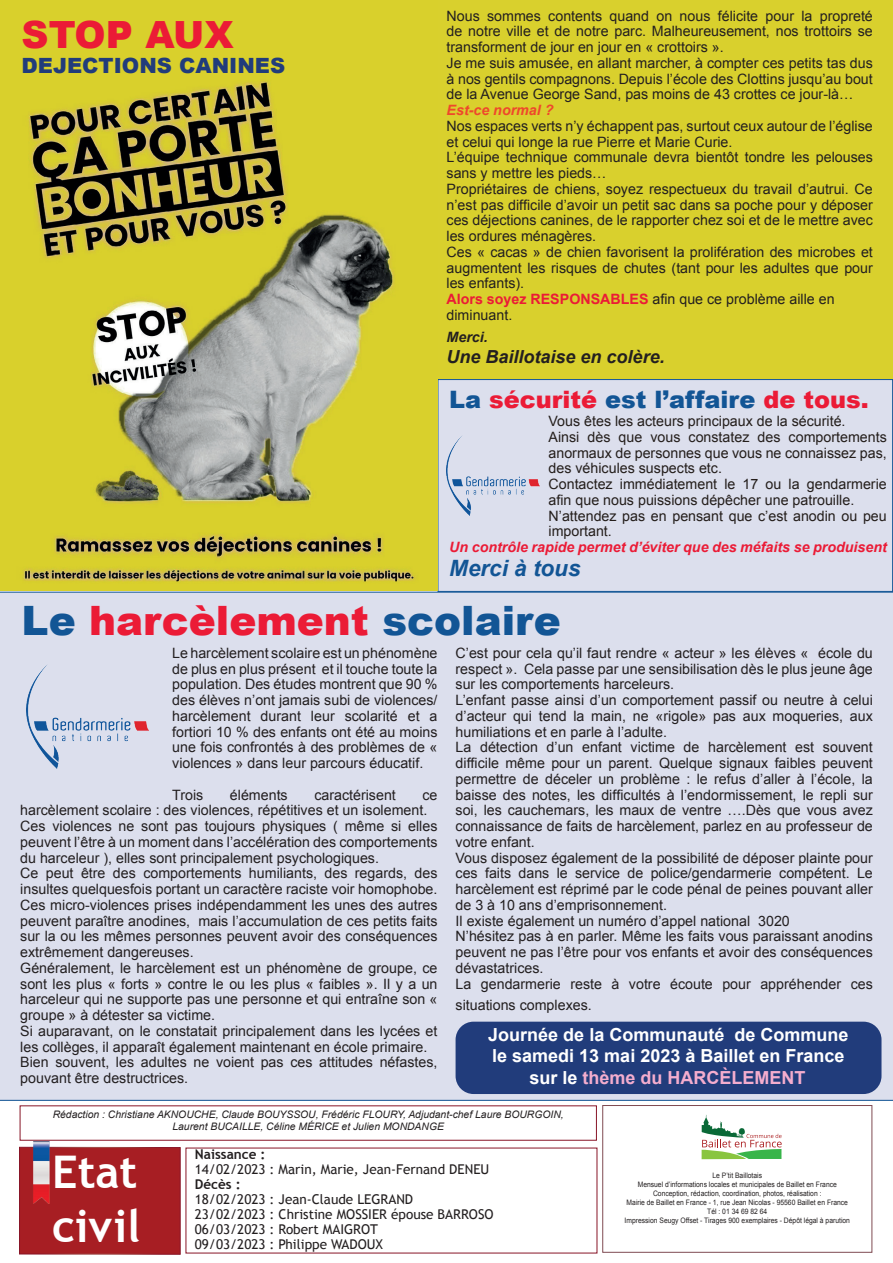
<style>
.page{position:relative;width:893px;height:1263px;background:#fff}
.page>*{position:absolute;margin:0;border:0;box-sizing:border-box;transform-origin:0 0}
.t1{font:700 45px/54px "Trebuchet MS";color:#fff}
.t2{font:900 40.5px "Arial";color:#eb1b36}
.t3{font:900 37.5px "Arial";color:#eb1b36}
.t4{font:900 24px "Arial";color:#eb1b36}
.t5{font:italic 700 22.5px "Arial";color:#125595}
.t6{font:900 21px "Arial";color:#213c7b}
.t7{font:700 18px/21.6px "Arial";color:#fff;text-align:center}
.t8{font:italic 700 18px "Arial";color:#231f20}
.t9{font:14.25px/15.8px "Arial";color:#231f20}
.t10{font:14.25px/15.8px "Arial";color:#241e1b}
.t11{font:italic 700 14.25px "Arial";color:#eb1b36}
.t12{font:italic 700 14.25px "Arial";color:#ef472b}
.t13{font:italic 700 14.25px "Arial";color:#231f20}
.t14{font:13.5px/15px "Trebuchet MS";color:#231f20}
.t15{font:700 13.5px "Trebuchet MS";color:#231f20}
.t16{font:italic 10.35px/12.5px "Arial";color:#231f20;text-align:center}
.t17{font:7.5px/9px "Arial";color:#231f20;text-align:center;scale:.9 1}
.s1{font-weight:700;color:#eb1b36}
.s2{color:#125595}
.s3{color:#f4adce}
</style>
<div class="page">
<div style="left:438px;top:0;width:455px;height:378px;background:#d9d02d"></div>
<div style="left:0;top:592px;width:893px;height:509px;background:#dcdfed"></div>
<div style="left:438px;top:380px;width:455px;height:211px;background:#dcdfed"></div>
<div style="left:438px;top:379px;width:455px;height:213px;border:1px solid #125595"></div>
<svg style="left:702px;top:1115px;width:80px;height:44px"></svg>
<div style="left:602px;top:1105px;width:270px;height:148px;border:1px solid #7f4b52"></div>
<div style="left:20px;top:1147px;width:160px;height:107px;background:#a71e23"></div>
<img style="left:33px;top:1141px;width:16px;height:62px">
<img style="left:27px;top:664px;width:121px;height:105px">
<img style="left:447px;top:436px;width:93px;height:80px">
<img style="left:0;top:0;width:438px;height:590px">
<div style="left:456px;top:1022px;width:425px;height:72px;background:#213c7b;border-radius:18px"></div>
<h3 class="t3" style="left:22px;top:7px;width:214px">STOP AUX</h3>
<h3 class="t6" style="left:22px;top:51px;width:265px">DEJECTIONS CANINES</h3>
<p class="t9" style="left:447px;top:8px;width:428px">Nous sommes contents quand on nous félicite pour la propreté de notre ville et de notre parc. Malheureusement, nos trottoirs se transforment de jour en jour en « crottoirs ».<br>Je me suis amusée, en allant marcher, à compter ces petits tas dus à nos gentils compagnons. Depuis l’école des Clottins jusqu’au bout de la Avenue George Sand, pas moins de 43 crottes ce jour-là…</p>
<p class="t12" style="left:447px;top:101px;width:108px">Est-ce normal ?</p>
<p class="t9" style="left:447px;top:118px;width:428px">Nos espaces verts n’y échappent pas, surtout ceux autour de l’église et celui qui longe la rue Pierre et Marie Curie.<br>L’équipe technique communale devra bientôt tondre les pelouses sans y mettre les pieds…<br>Propriétaires de chiens, soyez respectueux du travail d’autrui. Ce n’est pas difficile d’avoir un petit sac dans sa poche pour y déposer ces déjections canines, de le rapporter chez soi et de le mettre avec les ordures ménagères.<br>Ces « cacas » de chien favorisent la prolifération des microbes et augmentent les risques de chutes (tant pour les adultes que pour les enfants).<br><span class="s1">Alors soyez RESPONSABLES</span> afin que ce problème aille en diminuant.</p>
<p class="t13" style="left:447px;top:327px;width:43px">Merci.</p>
<p class="t8" style="left:447px;top:345px;width:220px">Une Baillotaise en colère.</p>
<h3 class="t4" style="left:449px;top:382px;width:421px"><span class="s2">La</span> sécurité <span class="s2">est l’affaire</span> de tous.</h3>
<p class="t10" style="left:549px;top:413px;width:340px">Vous êtes les acteurs principaux de la sécurité.<br>Ainsi dès que vous constatez des comportements anormaux de personnes que vous ne connaissez pas, des véhicules suspects etc.<br>Contactez immédiatement le 17 ou la gendarmerie afin que nous puissions dépêcher une patrouille.<br>N’attendez pas en pensant que c’est anodin ou peu important.</p>
<p class="t11" style="left:449px;top:538px;width:439px">Un contrôle rapide permet d’éviter que des méfaits se produisent</p>
<h3 class="t5" style="left:449px;top:553px;width:133px">Merci à tous</h3>
<h2 class="t2" style="left:22px;top:591px;width:541px"><span class="s2">Le</span> harcèlement <span class="s2">scolaire</span></h2>
<p class="t9" style="left:172px;top:645px;width:267px;text-align:justify">Le harcèlement scolaire est un phénomène de plus en plus présent et il touche toute la population. Des études montrent que 90 % des élèves n’ont jamais subi de violences/ harcèlement durant leur scolarité et a fortiori 10 % des enfants ont été au moins une fois confrontés à des problèmes de « violences » dans leur parcours éducatif.</p>
<p class="t9" style="left:172px;top:787px;width:33px">Trois</p>
<p class="t9" style="left:230px;top:787px;width:59px">éléments</p>
<p class="t9" style="left:314px;top:787px;width:83px">caractérisent</p>
<p class="t9" style="left:456px;top:645px;width:419px">C’est pour cela qu’il faut rendre « acteur » les élèves « école du respect ». Cela passe par une sensibilisation dès le plus jeune âge sur les comportements harceleurs.<br>L’enfant passe ainsi d’un comportement passif ou neutre à celui d’acteur qui tend la main, ne «rigole» pas aux moqueries, aux humiliations et en parle à l’adulte.<br>La détection d’un enfant victime de harcèlement est souvent difficile même pour un parent. Quelque signaux faibles peuvent permettre de déceler un problème : le refus d’aller à l’école, la baisse des notes, les difficultés à l’endormissement, le repli sur soi, les cauchemars, les maux de ventre ….Dès que vous avez connaissance de faits de harcèlement, parlez en au professeur de votre enfant.<br>Vous disposez également de la possibilité de déposer plainte pour ces faits dans le service de police/gendarmerie compétent. Le harcèlement est réprimé par le code pénal de peines pouvant aller de 3 à 10 ans d’emprisonnement.<br>Il existe également un numéro d’appel national 3020<br>N’hésitez pas à en parler. Même les faits vous paraissant anodins peuvent ne pas l’être pour vos enfants et avoir des conséquences dévastatrices.<br>La gendarmerie reste à votre écoute pour appréhender ces</p>
<p class="t9" style="left:456px;top:997px;width:138px">situations complexes.</p>
<p class="t9" style="left:20px;top:787px;width:419px;text-indent:402px">ce harcèlement scolaire : des violences, répétitives et un isolement.<br>Ces violences ne sont pas toujours physiques ( même si elles peuvent l’être à un moment dans l’accélération des comportements du harceleur ), elles sont principalement psychologiques.<br>Ce peut être des comportements humiliants, des regards, des insultes quelquesfois portant un caractère raciste voir homophobe.<br>Ces micro-violences prises indépendamment les unes des autres peuvent paraître anodines, mais l’accumulation de ces petits faits sur la ou les mêmes personnes peuvent avoir des conséquences extrêmement dangereuses.<br>Généralement, le harcèlement est un phénomène de groupe, ce sont les plus « forts » contre le ou les plus « faibles ». Il y a un harceleur qui ne supporte pas une personne et qui entraîne son « groupe » à détester sa victime.<br>Si auparavant, on le constatait principalement dans les lycées et les collèges, il apparaît également maintenant en école primaire.<br>Bien souvent, les adultes ne voient pas ces attitudes néfastes, pouvant être destructrices.</p>
<p class="t7" style="left:488px;top:1024px;width:362px">Journée de la Communauté de Commune le samedi 13 mai 2023 à Baillet en France sur le <span class="s3">thème du HARCÈLEMENT</span></p>
<p class="t16" style="left:53px;top:1108px;width:512px">Rédaction : Christiane AKNOUCHE, Claude BOUYSSOU, Frédéric FLOURY, Adjudant-chef Laure BOURGOIN,<br>Laurent BUCAILLE, Céline MÉRICE et Julien MONDANGE</p>
<p class="t15" style="left:195px;top:1146px;width:72px">Naissance :</p>
<p class="t14" style="left:195px;top:1162px;width:296px">14/02/2023 : Marin, Marie, Jean-Fernand DENEU</p>
<p class="t15" style="left:195px;top:1176px;width:47px">Décès :</p>
<p class="t14" style="left:195px;top:1192px;width:300px">18/02/2023 : Jean-Claude LEGRAND<br>23/02/2023 : Christine MOSSIER épouse BARROSO 06/03/2023 : Robert MAIGROT<br>09/03/2023 : Philippe WADOUX</p>
<h1 class="t1" style="left:52px;top:1145px;width:90px">Etat civil</h1>
<h1 class="t1" style="left:61px;top:1161px;width:90px">civil</h1>
<p class="t17" style="left:625px;top:1171px;width:252px">Le P’tit Baillotais<br>Mensuel d’informations locales et municipales de Baillet en France Conception, rédaction, coordination, photos, réalisation :<br>Mairie de Baillet en France - 1, rue Jean Nicolas - 95560 Baillet en France Tél : 01 34 69 82 64<br>Impression Seugy Offset - Tirages 900 exemplaires - Dépôt légal à parution</p>
</div>
